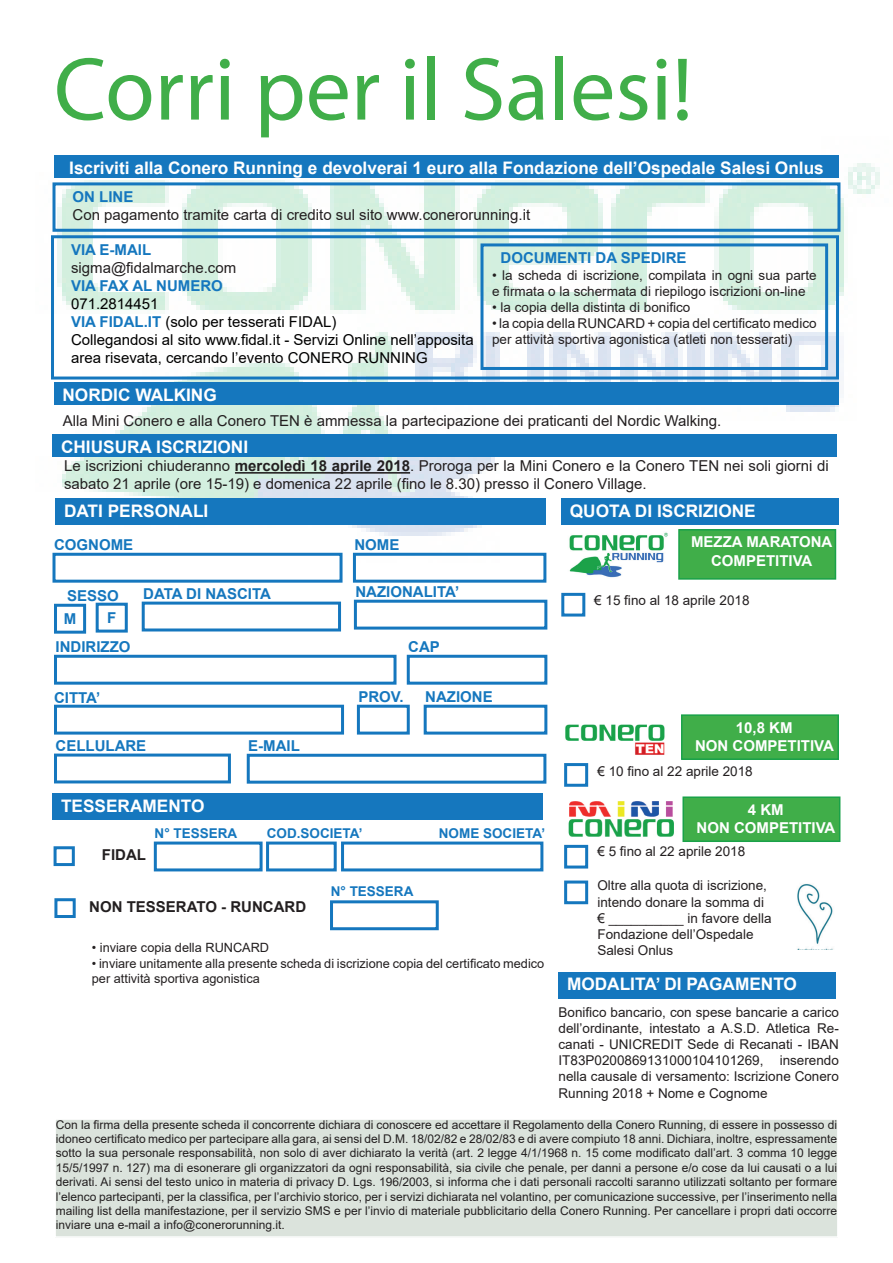
<style>
.page{position:relative;width:893px;height:1263px;background:#fff}
.page>*{position:absolute;margin:0;border:0;box-sizing:border-box;transform-origin:0 0}
.t1{font:90px "Myriad Pro";color:#40ae49}
.t2{font:700 17.25px "Arial";color:#fff}
.t3{font:15px/18px "Arial";color:#231f20}
.t4{font:15px/18px "Arial";color:#000}
.t5{font:700 15px "Arial";color:#1577be}
.t6{font:700 15px/18px "Arial";color:#fff;text-align:center}
.t7{font:700 15px "Arial";color:#231f20}
.t8{font:13.5px/16.2px "Arial";color:#231f20}
.t9{font:700 13.5px "Arial";color:#1577be}
.t10{font:12.75px/15.3px "Arial";color:#231f20}
.t11{font:12px/14.4px "Arial";color:#231f20;text-align:justify}
.s1{font-weight:700;color:#1577be}
.s2{font-weight:700}
</style>
<div class="page">
<img style="left:51px;top:163px;width:829px;height:408px">
<div style="left:54px;top:155px;width:785px;height:23px;background:#1577be"></div>
<div style="left:52px;top:182px;width:788px;height:50px;border:3px solid #1577be"></div>
<div style="left:51px;top:235px;width:788px;height:144px;border:3px solid #1577be"></div>
<div style="left:480px;top:243px;width:348px;height:127px;border:3px solid #1577be"></div>
<div style="left:52px;top:434px;width:785px;height:22px;background:#1577be"></div>
<hr style="left:235px;top:472px;width:175px;height:2px;background:#231f20">
<div style="left:56px;top:498px;width:490px;height:27px;background:#1577be"></div>
<div style="left:561px;top:498px;width:278px;height:27px;background:#1577be"></div>
<div style="left:52px;top:553px;width:291px;height:30px;border:3px solid #1577be"></div>
<div style="left:353px;top:553px;width:193px;height:30px;border:3px solid #1577be"></div>
<div style="left:54px;top:604px;width:32px;height:30px;border:3px solid #1577be"></div>
<div style="left:54px;top:655px;width:342px;height:30px;border:3px solid #1577be"></div>
<div style="left:54px;top:705px;width:290px;height:29px;border:3px solid #1577be"></div>
<div style="left:54px;top:753px;width:177px;height:30px;border:3px solid #1577be"></div>
<div style="left:96px;top:603px;width:32px;height:30px;border:3px solid #1577be"></div>
<div style="left:142px;top:602px;width:199px;height:29px;border:3px solid #1577be"></div>
<div style="left:354px;top:600px;width:193px;height:30px;border:3px solid #1577be"></div>
<div style="left:407px;top:655px;width:140px;height:30px;border:3px solid #1577be"></div>
<div style="left:357px;top:705px;width:53px;height:29px;border:3px solid #1577be"></div>
<div style="left:424px;top:705px;width:123px;height:29px;border:3px solid #1577be"></div>
<div style="left:247px;top:754px;width:299px;height:30px;border:3px solid #1577be"></div>
<div style="left:52px;top:793px;width:491px;height:27px;background:#1577be"></div>
<div style="left:54px;top:846px;width:21px;height:20px;border:3px solid #1577be"></div>
<div style="left:54px;top:898px;width:22px;height:20px;border:3px solid #1577be"></div>
<div style="left:154px;top:841px;width:109px;height:30px;border:3px solid #1577be"></div>
<div style="left:266px;top:841px;width:71px;height:30px;border:3px solid #1577be"></div>
<div style="left:341px;top:841px;width:202px;height:30px;border:3px solid #1577be"></div>
<div style="left:55px;top:1119px;width:783px;height:118px;background:#dbe3dc"></div>
<div style="left:54px;top:1118px;width:785px;height:120px;border:2px solid #fff"></div>
<div style="left:558px;top:972px;width:278px;height:26px;background:#1577be"></div>
<img style="left:561px;top:529px;width:110px;height:49px">
<div style="left:679px;top:530px;width:156px;height:49px;background:#40ae49"></div>
<div style="left:678px;top:529px;width:158px;height:51px;border:2px solid #1aa249"></div>
<div style="left:561px;top:593px;width:24px;height:23px;border:3px solid #1577be"></div>
<img style="left:565px;top:724px;width:100px;height:31px">
<div style="left:564px;top:763px;width:24px;height:24px;border:3px solid #1577be"></div>
<div style="left:564px;top:845px;width:24px;height:23px;border:3px solid #1577be"></div>
<img style="left:568px;top:801px;width:106px;height:36px">
<div style="left:564px;top:880px;width:24px;height:24px;border:3px solid #1577be"></div>
<img style="left:797px;top:884px;width:36px;height:65px">
<div style="left:682px;top:715px;width:156px;height:44px;background:#40ae49"></div>
<div style="left:681px;top:714px;width:158px;height:46px;border:2px solid #1aa249"></div>
<div style="left:683px;top:797px;width:157px;height:44px;background:#40ae49"></div>
<div style="left:682px;top:796px;width:158px;height:46px;border:2px solid #1aa249"></div>
<div style="left:54px;top:383px;width:785px;height:22px;background:#1577be"></div>
<div style="left:330px;top:900px;width:109px;height:30px;border:3px solid #1577be"></div>
<h1 class="t1" style="left:54px;top:34px;width:640px">Corri per il Salesi!</h1>
<h2 class="t2" style="left:69px;top:156px;width:756px">Iscriviti alla Conero Running e devolverai 1 euro alla Fondazione dell’Ospedale Salesi Onlus</h2>
<p class="t5" style="left:73px;top:186px;width:62px">ON LINE</p>
<p class="t3" style="left:73px;top:206px;width:459px">Con pagamento tramite carta di credito sul sito www.conerorunning.it</p>
<p class="t5" style="left:71px;top:239px;width:82px">VIA E-MAIL</p>
<p class="t3" style="left:71px;top:259px;width:167px">sigma@fidalmarche.com</p>
<p class="t5" style="left:71px;top:275px;width:153px">VIA FAX AL NUMERO</p>
<p class="t4" style="left:71px;top:295px;width:404px">071.2814451<br><span class="s1">VIA FIDAL.IT</span> (solo per tesserati FIDAL)<br>Collegandosi al sito www.fidal.it - Servizi Online nell’apposita area risevata, cercando l’evento CONERO RUNNING</p>
<p class="t5" style="left:500px;top:248px;width:188px">DOCUMENTI DA SPEDIRE</p>
<p class="t8" style="left:492px;top:267px;width:326px">• la scheda di iscrizione, compilata in ogni sua parte e firmata o la schermata di riepilogo iscrizioni on-line</p>
<p class="t8" style="left:492px;top:299px;width:200px">• la copia della distinta di bonifico</p>
<p class="t8" style="left:492px;top:315px;width:326px">• la copia della RUNCARD + copia del certificato medico per attività sportiva agonistica (atleti non tesserati)</p>
<h2 class="t2" style="left:63px;top:383px;width:156px">NORDIC WALKING</h2>
<p class="t3" style="left:63px;top:411px;width:660px">Alla Mini Conero e alla Conero TEN è ammessa la partecipazione dei praticanti del Nordic Walking.</p>
<h2 class="t2" style="left:61px;top:434px;width:189px">CHIUSURA ISCRIZIONI</h2>
<p class="t3" style="left:64px;top:457px;width:766px">Le iscrizioni chiuderanno <span class="s2">mercoledì 18 aprile 2018</span>. Proroga per la Mini Conero e la Conero TEN nei soli giorni di sabato 21 aprile (ore 15-19) e domenica 22 aprile (fino le 8.30) presso il Conero Village.</p>
<h2 class="t2" style="left:64px;top:499px;width:146px">DATI PERSONALI</h2>
<h2 class="t2" style="left:570px;top:499px;width:187px">QUOTA DI ISCRIZIONE</h2>
<p class="t5" style="left:54px;top:534px;width:81px">COGNOME</p>
<p class="t5" style="left:354px;top:534px;width:46px">NOME</p>
<p class="t6" style="left:691px;top:533px;width:143px">MEZZA MARATONA<br>COMPETITIVA</p>
<p class="t5" style="left:143px;top:583px;width:129px">DATA DI NASCITA</p>
<p class="t5" style="left:355px;top:581px;width:105px">NAZIONALITA’</p>
<p class="t5" style="left:67px;top:585px;width:53px">SESSO</p>
<p class="t5" style="left:56px;top:636px;width:76px">INDIRIZZO</p>
<p class="t5" style="left:54px;top:687px;width:48px">CITTA’</p>
<p class="t5" style="left:56px;top:735px;width:92px">CELLULARE</p>
<p class="t5" style="left:107px;top:607px;width:11px">F</p>
<p class="t5" style="left:64px;top:608px;width:14px">M</p>
<p class="t5" style="left:408px;top:636px;width:33px">CAP</p>
<p class="t5" style="left:358px;top:686px;width:47px">PROV.</p>
<p class="t5" style="left:425px;top:686px;width:69px">NAZIONE</p>
<p class="t5" style="left:248px;top:735px;width:53px">E-MAIL</p>
<h2 class="t2" style="left:61px;top:793px;width:145px">TESSERAMENTO</h2>
<p class="t9" style="left:155px;top:823px;width:84px">N° TESSERA</p>
<p class="t9" style="left:267px;top:823px;width:97px">COD.SOCIETA’</p>
<p class="t9" style="left:439px;top:823px;width:108px">NOME SOCIETA’</p>
<p class="t7" style="left:102px;top:844px;width:46px">FIDAL</p>
<p class="t7" style="left:89px;top:896px;width:218px">NON TESSERATO - RUNCARD</p>
<p class="t9" style="left:331px;top:882px;width:84px">N° TESSERA</p>
<p class="t10" style="left:92px;top:940px;width:179px">• inviare copia della RUNCARD</p>
<p class="t10" style="left:92px;top:955px;width:454px">• inviare unitamente alla presente scheda di iscrizione copia del certificato medico per attività sportiva agonistica</p>
<p class="t8" style="left:594px;top:592px;width:157px">€ 15 fino al 18 aprile 2018</p>
<p class="t6" style="left:695px;top:719px;width:140px">10,8 KM<br>NON COMPETITIVA</p>
<p class="t8" style="left:597px;top:763px;width:157px">€ 10 fino al 22 aprile 2018</p>
<p class="t6" style="left:697px;top:801px;width:140px">4 KM<br>NON COMPETITIVA</p>
<p class="t8" style="left:597px;top:843px;width:149px">€ 5 fino al 22 aprile 2018</p>
<p class="t8" style="left:597px;top:877px;width:176px">Oltre alla quota di iscrizione, intendo donare la somma di € __________ in favore della<br>Fondazione dell’Ospedale<br>Salesi Onlus</p>
<h2 class="t2" style="left:567px;top:972px;width:232px">MODALITA’ DI PAGAMENTO</h2>
<p class="t8" style="left:558px;top:1004px;width:282px;text-align:justify">Bonifico bancario, con spese bancarie a carico dell’ordinante, intestato a A.S.D. Atletica Re&shy;canati - UNICREDIT Sede di Recanati - IBAN IT83P0200869131000104101269, inserendo nella causale di versamento: Iscrizione Conero Running 2018 + Nome e Cognome</p>
<p class="t11" style="left:56px;top:1117px;width:783px">Con la firma della presente scheda il concorrente dichiara di conoscere ed accettare il Regolamento della Conero Running, di essere in possesso di idoneo certificato medico per partecipare alla gara, ai sensi del D.M. 18/02/82 e 28/02/83 e di avere compiuto 18 anni. Dichiara, inoltre, espressamente sotto la sua personale responsabilità, non solo di aver dichiarato la verità (art. 2 legge 4/1/1968 n. 15 come modificato dall’art. 3 comma 10 legge 15/5/1997 n. 127) ma di esonerare gli organizzatori da ogni responsabilità, sia civile che penale, per danni a persone e/o cose da lui causati o a lui derivati. Ai sensi del testo unico in materia di privacy D. Lgs. 196/2003, si informa che i dati personali raccolti saranno utilizzati soltanto per formare l’elenco partecipanti, per la classifica, per l’archivio storico, per i servizi dichiarata nel volantino, per comunicazione successive, per l’inserimento nella mailing list della manifestazione, per il servizio SMS e per l’invio di materiale pubblicitario della Conero Running. Per cancellare i propri dati occorre inviare una e-mail a info@conerorunning.it.</p>
</div>
